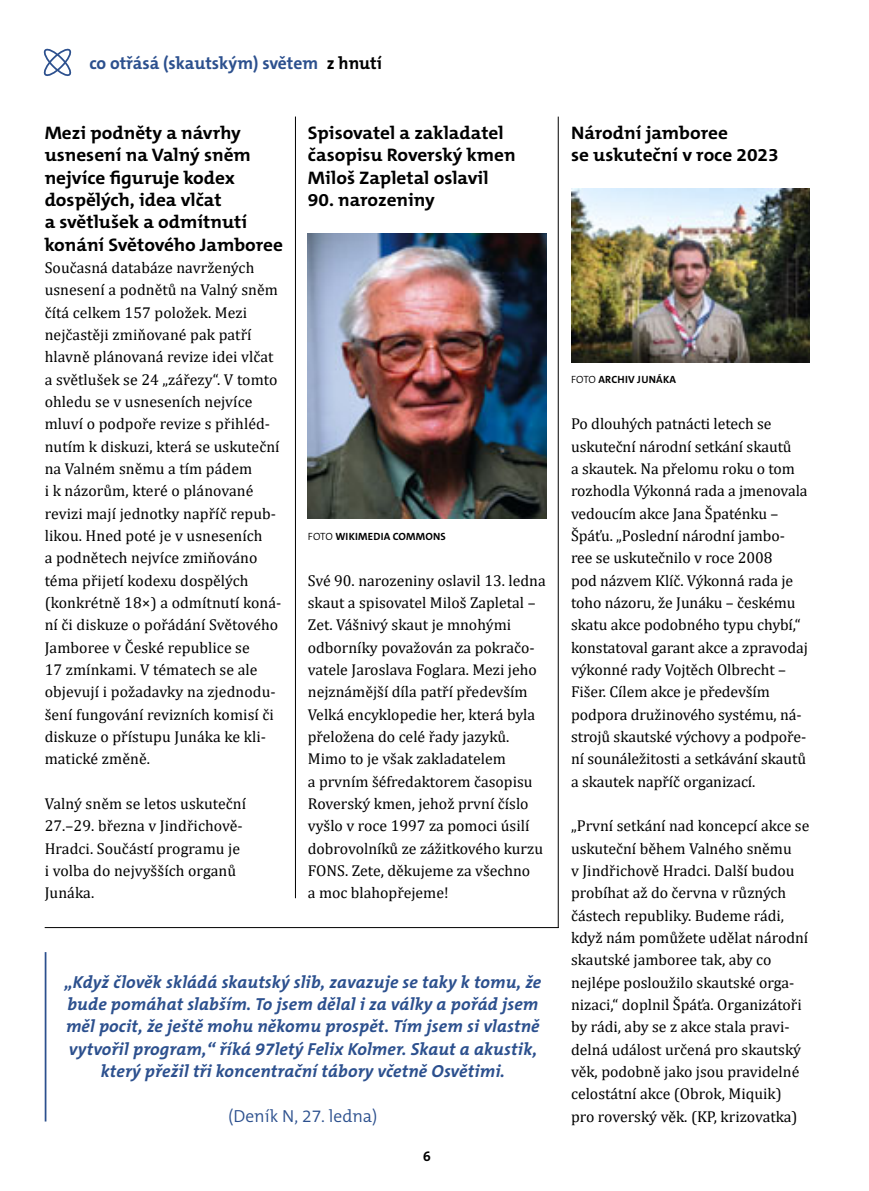
<style>
.page{position:relative;width:869px;height:1191px;background:#fff}
.page>*{position:absolute;margin:0;border:0;box-sizing:border-box;transform-origin:0 0}
.t1{font:700 18.2px/22.4px "The Mix C5";color:#000;scale:1.06 1}
.t2{font:italic 700 17.5px/22.4px "The Mix C5";letter-spacing:.01em;color:#2c508e;text-align:center}
.t3{font:700 17.5px "The Mix C5";color:#2c508e}
.t4{font:300 17.5px "The Mix C5";color:#2c508e}
.t5{font:15.75px/22.4px "Cambria";color:#000}
.t6{font:700 14px "The Mix C5";color:#000}
.t7{font:700 10.5px "The Mix C5";letter-spacing:.02em;color:#000}
.s1{color:#000}
.s2{font-weight:300}
</style>
<div class="page">
<svg style="left:43px;top:48px;width:29px;height:28px"></svg>
<hr style="left:557px;top:117px;width:1px;height:811px;background:#000">
<hr style="left:295px;top:117px;width:1px;height:781px;background:#000">
<hr style="left:45px;top:927px;width:513px;height:1px;background:#000">
<img style="left:308px;top:233px;width:238px;height:285px">
<hr style="left:45px;top:952px;width:1px;height:169px;background:#2c508e">
<img style="left:571px;top:189px;width:238px;height:173px">
<p class="t3" style="left:89px;top:56px;width:294px">co otřásá (skautským) světem <span class="s1">z hnutí</span></p>
<p class="t1" style="left:45px;top:123px;width:226px">Mezi podněty a návrhy usnesení na Valný sněm nejvíce figuruje kodex dospělých, idea vlčat<br>a světlušek a odmítnutí konání Světového Jamboree</p>
<p class="t5" style="left:45px;top:256px;width:238px">Současná databáze navržených usnesení a podnětů na Valný sněm čítá celkem 157 položek. Mezi nejčastěji zmiňované pak patří hlavně plánovaná revize idei vlčat a světlušek se 24 „zářezy“. V tomto ohledu se v usneseních nejvíce mluví o podpoře revize s přihléd&shy;nutím k diskuzi, která se uskuteční na Valném sněmu a tím pádem<br>i k názorům, které o plánované revizi mají jednotky napříč repub&shy;likou. Hned poté je v usneseních<br>a podnětech nejvíce zmiňováno téma přijetí kodexu dospělých (konkrétně 18×) a odmítnutí koná&shy;ní či diskuze o pořádání Světového<br>Jamboree v České republice se<br>17 zmínkami. V tématech se ale objevují i požadavky na zjednodu&shy;šení fungování revizních komisí či diskuze o přístupu Junáka ke kli&shy;matické změně.</p>
<p class="t5" style="left:45px;top:792px;width:203px">Valný sněm se letos uskuteční<br>27.–29. března v Jindřichově-<br>Hradci. Součástí programu je i volba do nejvyšších organů<br>Junáka.</p>
<p class="t1" style="left:308px;top:123px;width:197px">Spisovatel a zakladatel časopisu Roverský kmen<br>Miloš Zapletal oslavil</p>
<p class="t1" style="left:308px;top:190px;width:121px">90. narozeniny</p>
<p class="t7" style="left:308px;top:532px;width:139px"><span class="s2">FOTO</span> WIKIMEDIA COMMONS</p>
<p class="t5" style="left:308px;top:568px;width:239px">Své 90. narozeniny oslavil 13. ledna skaut a spisovatel Miloš Zapletal –<br>Zet. Vášnivý skaut je mnohými odborníky považován za pokračo&shy;vatele Jaroslava Foglara. Mezi jeho nejznámější díla patří především<br>Velká encyklopedie her, která byla přeložena do celé řady jazyků.<br>Mimo to je však zakladatelem<br>a prvním šéfredaktorem časopisu<br>Roverský kmen, jehož první číslo vyšlo v roce 1997 za pomoci úsilí dobrovolníků ze zážitkového kurzu<br>FONS. Zete, děkujeme za všechno<br>a moc blahopřejeme!</p>
<p class="t2" style="left:64px;top:972px;width:478px">„Když člověk skládá skautský slib, zavazuje se taky k tomu, že bude pomáhat slabším. To jsem dělal i za války a pořád jsem měl pocit, že ještě mohu někomu prospět. Tím jsem si vlastně vytvořil program,“ říká 97letý Felix Kolmer. Skaut a akustik, který přežil tři koncentrační tábory včetně Osvětimi.</p>
<p class="t4" style="left:228px;top:1108px;width:151px">(Deník N, 27. ledna)</p>
<p class="t6" style="left:423px;top:1151px;width:9px">6</p>
<p class="t1" style="left:570px;top:123px;width:197px">Národní jamboree<br>se uskuteční v roce 2023</p>
<p class="t7" style="left:571px;top:376px;width:106px"><span class="s2">FOTO</span> ARCHIV JUNÁKA</p>
<p class="t5" style="left:570px;top:412px;width:238px">Po dlouhých patnácti letech se uskuteční národní setkání skautů<br>a skautek. Na přelomu roku o tom rozhodla Výkonná rada a jmenovala vedoucím akce Jana Špaténku –<br>Špáťu. „Poslední národní jambo&shy;ree se uskutečnilo v roce 2008<br>pod názvem Klíč. Výkonná rada je toho názoru, že Junáku – českému skatu akce podobného typu chybí,“ konstatoval garant akce a zpravodaj výkonné rady Vojtěch Olbrecht –<br>Fišer. Cílem akce je především podpora družinového systému, ná&shy;strojů skautské výchovy a podpoře&shy;ní sounáležitosti a setkávání skautů a skautek napříč organizací.</p>
<p class="t5" style="left:570px;top:814px;width:240px">„První setkání nad koncepcí akce se uskuteční během Valného sněmu<br>v Jindřichově Hradci. Další budou probíhat až do června v různých částech republiky. Budeme rádi, když nám pomůžete udělat národní skautské jamboree tak, aby co nejlépe posloužilo skautské orga&shy;nizaci,“ doplnil Špáťa. Organizátoři by rádi, aby se z akce stala pravi&shy;delná událost určená pro skautský věk, podobně jako jsou pravidelné celostátní akce (Obrok, Miquik)<br>pro roverský věk. (KP, krizovatka)</p>
</div>
